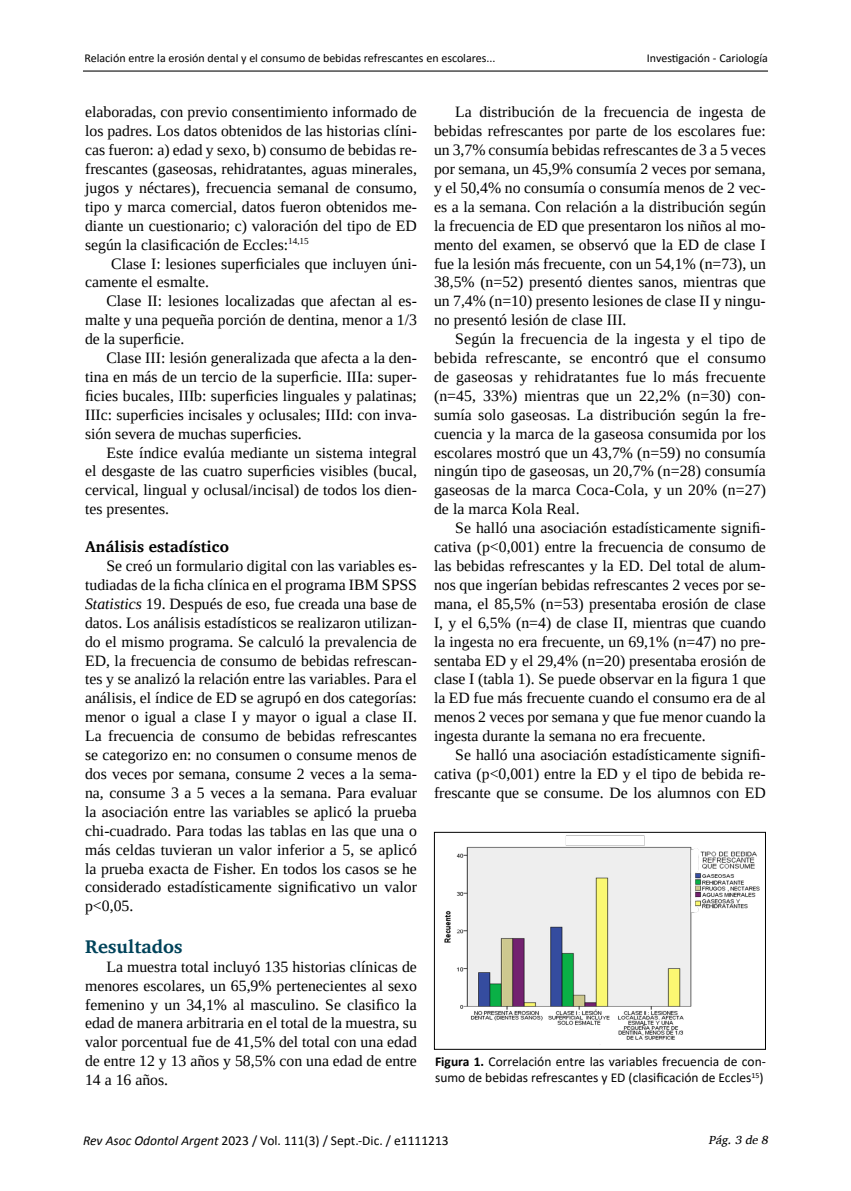
<style>
.page{position:relative;width:851px;height:1191px;background:#fff}
.page>*{position:absolute;margin:0;border:0;box-sizing:border-box;transform-origin:0 0}
.t1{font:700 18.75px "Charis SIL";color:#00435a}
.t2{font:15.75px/18.9px "Liberation Serif";color:#000;text-align:justify}
.t3{font:700 15.75px "Charis SIL";color:#000}
.t4{font:13.5px/16.2px "Calibri";color:#000}
.t5{font:12px "Calibri";color:#000}
.t6{font:italic 12px "Charis SIL";color:#000}
.s1{font-style:italic}
.s2{font-weight:700}
</style>
<div class="page">
<hr style="left:83px;top:71px;width:684px;height:1px;background:#000">
<img style="left:444px;top:835px;width:316px;height:205px">
<div style="left:434px;top:832px;width:331px;height:217px;border:1px solid #000"></div>
<p class="t5" style="left:84px;top:50px;width:412px">Relación entre la erosión dental y el consumo de bebidas refrescantes en escolares...</p>
<p class="t5" style="left:646px;top:50px;width:122px">Investigación - Cariología</p>
<p class="t2" style="left:85px;top:102px;width:333px">elaboradas, con previo consentimiento informado de los padres. Los datos obtenidos de las historias clíni&shy;cas fueron: a) edad y sexo, b) consumo de bebidas re&shy;frescantes (gaseosas, rehidratantes, aguas minerales, jugos y néctares), frecuencia semanal de consumo, tipo y marca comercial, datos fueron obtenidos me&shy;diante un cuestionario; c) valoración del tipo de ED según la clasificación de Eccles:<sup>14,15</sup></p>
<p class="t2" style="left:85px;top:254px;width:333px;text-indent:26px">Clase I: lesiones superficiales que incluyen úni&shy;camente el esmalte.</p>
<p class="t2" style="left:85px;top:291px;width:333px;text-indent:21px">Clase II: lesiones localizadas que afectan al es&shy;malte y una pequeña porción de dentina, menor a 1/3 de la superficie.</p>
<p class="t2" style="left:85px;top:348px;width:333px;text-indent:21px">Clase III: lesión generalizada que afecta a la den&shy;tina en más de un tercio de la superficie. IIIa: super&shy;ficies bucales, IIIb: superficies linguales y palatinas; IIIc: superficies incisales y oclusales; IIId: con inva&shy;sión severa de muchas superficies.</p>
<p class="t2" style="left:85px;top:443px;width:333px;text-indent:21px">Este índice evalúa mediante un sistema integral el desgaste de las cuatro superficies visibles (bucal, cervical, lingual y oclusal/incisal) de todos los dien&shy;tes presentes.</p>
<p class="t3" style="left:85px;top:537px;width:145px">Análisis estadístico</p>
<p class="t2" style="left:85px;top:556px;width:333px;text-indent:21px">Se creó un formulario digital con las variables es&shy;tudiadas de la ficha clínica en el programa IBM SPSS <span class="s1">Statistics</span> 19. Después de eso, fue creada una base de datos. Los análisis estadísticos se realizaron utilizan&shy;do el mismo programa. Se calculó la prevalencia de ED, la frecuencia de consumo de bebidas refrescan&shy;tes y se analizó la relación entre las variables. Para el análisis, el índice de ED se agrupó en dos categorías: menor o igual a clase I y mayor o igual a clase II.<br>La frecuencia de consumo de bebidas refrescantes se categorizo en: no consumen o consume menos de dos veces por semana, consume 2 veces a la sema&shy;na, consume 3 a 5 veces a la semana. Para evaluar la asociación entre las variables se aplicó la prueba chi-cuadrado. Para todas las tablas en las que una o más celdas tuvieran un valor inferior a 5, se aplicó la prueba exacta de Fisher. En todos los casos se he considerado estadísticamente significativo un valor p&lt;0,05.</p>
<p class="t1" style="left:85px;top:935px;width:99px">Resultados</p>
<p class="t2" style="left:85px;top:957px;width:333px;text-indent:21px">La muestra total incluyó 135 historias clínicas de menores escolares, un 65,9% pertenecientes al sexo femenino y un 34,1% al masculino. Se clasifico la edad de manera arbitraria en el total de la muestra, su valor porcentual fue de 41,5% del total con una edad de entre 12 y 13 años y 58,5% con una edad de entre 14 a 16 años.</p>
<p class="t2" style="left:434px;top:102px;width:333px;text-indent:21px">La distribución de la frecuencia de ingesta de bebidas refrescantes por parte de los escolares fue: un 3,7% consumía bebidas refrescantes de 3 a 5 veces por semana, un 45,9% consumía 2 veces por semana, y el 50,4% no consumía o consumía menos de 2 vec&shy;es a la semana. Con relación a la distribución según la frecuencia de ED que presentaron los niños al mo&shy;mento del examen, se observó que la ED de clase I fue la lesión más frecuente, con un 54,1% (n=73), un 38,5% (n=52) presentó dientes sanos, mientras que un 7,4% (n=10) presento lesiones de clase II y ningu&shy;no presentó lesión de clase III.</p>
<p class="t2" style="left:434px;top:329px;width:333px;text-indent:21px">Según la frecuencia de la ingesta y el tipo de bebida refrescante, se encontró que el consumo de gaseosas y rehidratantes fue lo más frecuente (n=45, 33%) mientras que un 22,2% (n=30) con&shy;sumía solo gaseosas. La distribución según la fre&shy;cuencia y la marca de la gaseosa consumida por los escolares mostró que un 43,7% (n=59) no consumía ningún tipo de gaseosas, un 20,7% (n=28) consumía gaseosas de la marca Coca-Cola, y un 20% (n=27) de la marca Kola Real.</p>
<p class="t2" style="left:434px;top:518px;width:333px;text-indent:21px">Se halló una asociación estadísticamente signifi&shy;cativa (p&lt;0,001) entre la frecuencia de consumo de las bebidas refrescantes y la ED. Del total de alum&shy;nos que ingerían bebidas refrescantes 2 veces por se&shy;mana, el 85,5% (n=53) presentaba erosión de clase I, y el 6,5% (n=4) de clase II, mientras que cuando la ingesta no era frecuente, un 69,1% (n=47) no pre&shy;sentaba ED y el 29,4% (n=20) presentaba erosión de clase I (tabla 1). Se puede observar en la figura 1 que la ED fue más frecuente cuando el consumo era de al menos 2 veces por semana y que fue menor cuando la ingesta durante la semana no era frecuente.</p>
<p class="t2" style="left:434px;top:745px;width:333px;text-indent:21px">Se halló una asociación estadísticamente signifi&shy;cativa (p&lt;0,001) entre la ED y el tipo de bebida re&shy;frescante que se consume. De los alumnos con ED</p>
<p class="t4" style="left:435px;top:1052px;width:332px"><span class="s2">Figura 1.</span> Correlación entre las variables frecuencia de con&shy;sumo de bebidas refrescantes y ED (clasificación de Eccles<sup>15</sup>)</p>
<p class="t4" style="left:83px;top:1132px;width:367px"><span class="s1">Rev Asoc Odontol Argent</span> 2023 / Vol. 111(3) / Sept.-Dic. / e1111213</p>
<p class="t6" style="left:708px;top:1133px;width:65px">Pág.3de8</p>
</div>
